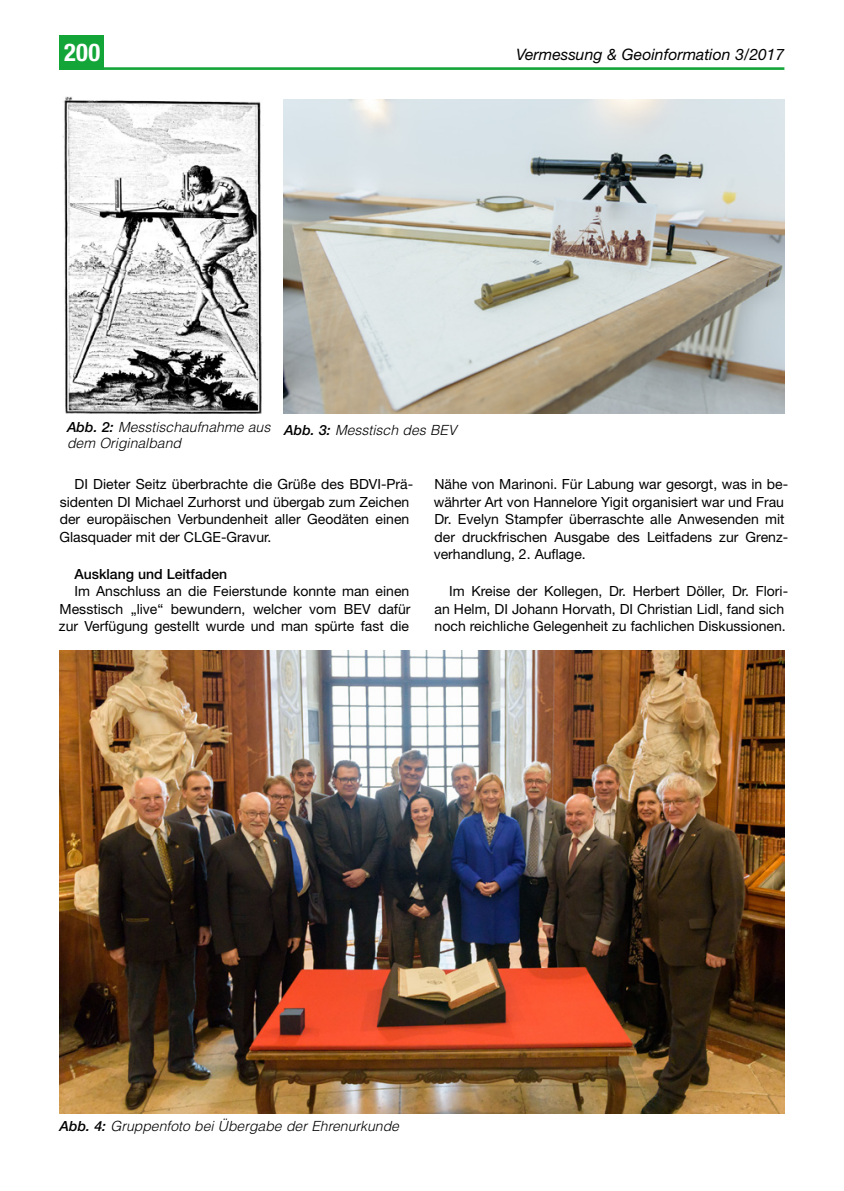
<style>
.page{position:relative;width:844px;height:1191px;background:#fff}
.page>*{position:absolute;margin:0;border:0;box-sizing:border-box;transform-origin:0 0}
.t1{font:700 condensed 24.5px "Helvetica Neue LT Std";color:#fff}
.t2{font:italic 15.75px "Helvetica Neue LT Std";color:#000}
.t3{font:14px/17.5px "Helvetica Neue LT Std";color:#000}
.t4{font:italic 300 14px/16.4px "Helvetica";color:#000}
.t5{font:500 14px "Helvetica Neue LT Std";color:#000}
.s1{font-family:"Helvetica Neue LT Std";font-weight:500}
</style>
<div class="page">
<hr style="left:60px;top:67px;width:724px;height:3px;background:#13a538">
<div style="left:60px;top:35px;width:44px;height:35px;background:#13a538"></div>
<img style="left:60px;top:650px;width:724px;height:463px">
<img style="left:283px;top:99px;width:501px;height:315px">
<img style="left:63px;top:96px;width:199px;height:318px">
<h1 class="t1" style="left:64px;top:38px;width:38px">200</h1>
<p class="t2" style="left:516px;top:44px;width:270px">Vermessung &amp; Geoinformation 3/2017</p>
<p class="t4" style="left:67px;top:418px;width:391px"><span class="s1">Abb. 2:</span> Messtischaufnahme aus <span class="s1">Abb. 3:</span> Messtisch des BEV dem Originalband</p>
<p class="t3" style="left:433px;top:475px;width:356px">Nähe von Marinoni. Für Labung war gesorgt, was in be&shy;währter Art von Hannelore Yigit organisiert war und Frau Dr. Evelyn Stampfer überraschte alle Anwesenden mit der druckfrischen Ausgabe des Leitfadens zur Grenz&shy;verhandlung, 2. Auflage.</p>
<p class="t3" style="left:434px;top:582px;width:355px;text-indent:15px">Im Kreise der Kollegen, Dr. Herbert Döller, Dr. Flori&shy;an Helm, DI Johann Horvath, DI Christian Lidl, fand sich noch reichliche Gelegenheit zu fachlichen Diskussionen.</p>
<p class="t3" style="left:60px;top:475px;width:355px;text-indent:15px">DI Dieter Seitz überbrachte die Grüße des BDVI-Prä&shy;sidenten DI Michael Zurhorst und übergab zum Zeichen der europäischen Verbundenheit aller Geodäten einen Glasquader mit der CLGE-Gravur.</p>
<p class="t5" style="left:74px;top:565px;width:154px">Ausklang und Leitfaden</p>
<p class="t3" style="left:59px;top:582px;width:353px;text-align:justify;text-indent:15px">Im Anschluss an die Feierstunde konnte man einen Messtisch „live“ bewundern, welcher vom BEV dafür zur Verfügung gestellt wurde und man spürte fast die</p>
<p class="t4" style="left:60px;top:1117px;width:341px"><span class="s1">Abb. 4:</span> Gruppenfoto bei Übergabe der Ehrenurkunde</p>
</div>
